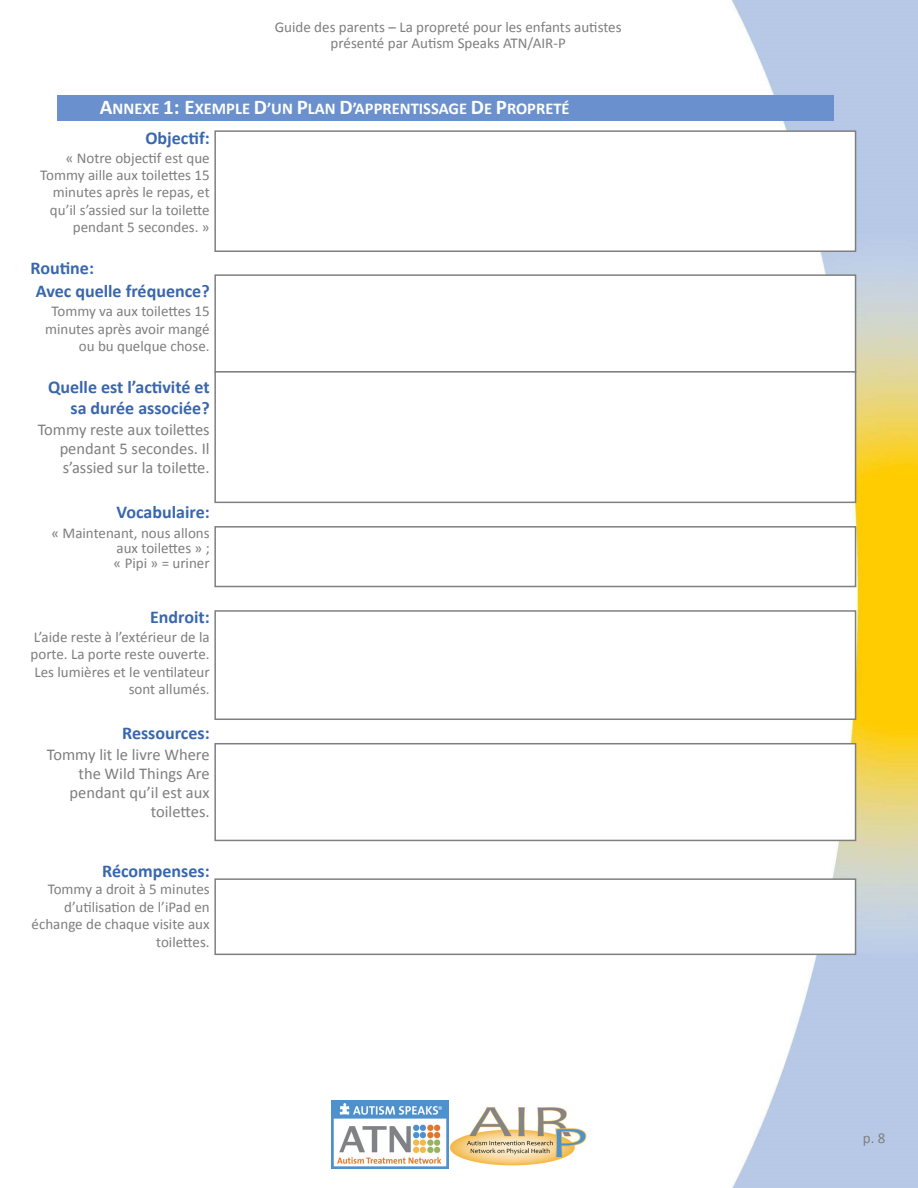
<style>
.page{position:relative;width:918px;height:1188px;background:#fff}
.page>*{position:absolute;margin:0;border:0;box-sizing:border-box;transform-origin:0 0}
.Paragraph_Style67{font:700 18px/21px "Calibri";color:#3967ad;text-align:right}
.Paragraph_Style64{font:700 18px "Calibri";color:#3967ad}
.Paragraph_Style74{font:700 18px "Calibri";color:#3967ad}
.Paragraph_Style70{font:700 18px "Calibri";color:#3967ad}
.Paragraph_Style78{font:700 18px "Calibri";color:#3967ad}
.Paragraph_Style59{font:700 18px "Calibri";color:#3967ad}
.Paragraph_Style63{font:700 18px "Calibri";color:#3967ad}
.Paragraph_Style78-2{font:16.5px/19px "Calibri";color:#7e7e7e;text-align:right}
.Paragraph_Style70-2{font:16.5px/19px "Calibri";color:#7e7e7e;text-align:justify}
.Paragraph_Style1{font:700 16.5px "Calibri";color:#fff}
.Paragraph_Style62{font:15px/17.4px "Calibri";color:#7e7e7e;text-align:center}
.Paragraph_Style76{font:15px/17.4px "Calibri";color:#7e7e7e;text-align:right}
.Paragraph_Style78-3{font:15px/17.4px "Calibri";color:#7e7e7e;text-align:right}
.Paragraph_Style65{font:15px/17.7px "Calibri";color:#7e7e7e;text-align:right}
.Paragraph_Style74-2{font:15px/15px "Calibri";color:#7e7e7e;text-align:justify}
.Paragraph_Style1-2{font:15px "Calibri";color:#7f7f7f}
.s1{font-size:21px}
</style>
<div class="page">
<img style="left:214px;top:0;width:704px;height:1188px">
<img style="left:449px;top:1100px;width:139px;height:67px">
<img style="left:331px;top:1100px;width:118px;height:69px">
<div style="left:57px;top:95px;width:777px;height:26px;background:#6a91cd"></div>
<div style="left:214px;top:130px;width:642px;height:122px;background:#fff;border:2px solid #7f7f7f"></div>
<div style="left:214px;top:274px;width:642px;height:99px;background:#fff;border:2px solid #7f7f7f"></div>
<div style="left:214px;top:371px;width:642px;height:132px;background:#fff;border:2px solid #7f7f7f"></div>
<div style="left:214px;top:526px;width:642px;height:61px;background:#fff;border:2px solid #7f7f7f"></div>
<div style="left:214px;top:610px;width:642px;height:110px;background:#fff;border:2px solid #7f7f7f"></div>
<div style="left:214px;top:743px;width:642px;height:98px;background:#fff;border:2px solid #7f7f7f"></div>
<div style="left:214px;top:878px;width:642px;height:77px;background:#fff;border:2px solid #7f7f7f"></div>
<p class="Paragraph_Style62" style="left:275px;top:19px;width:348px;line-height:16.5px">Guide des parents – La propreté pour les enfants autistes présenté par Autism Speaks ATN/AIR-P</p>
<p class="Paragraph_Style1" style="left:100px;top:98px;width:471px"><span class="s1">A</span>NNEXE <span class="s1">1: E</span>XEMPLE <span class="s1">D</span>’UN <span class="s1">P</span>LAN <span class="s1">D</span>’APPRENTISSAGE <span class="s1">D</span>E <span class="s1">P</span>ROPRETÉ</p>
<p class="Paragraph_Style59" style="left:145px;top:126px;width:66px">Objectif:</p>
<p class="Paragraph_Style62" style="left:40px;top:149px;width:171px;text-align:right">« Notre objectif est que<br>Tommy aille aux toilettes 15 minutes après le repas, et qu’il s’assied sur la toilette pendant 5 secondes. »</p>
<p class="Paragraph_Style63" style="left:31px;top:257px;width:65px">Routine:</p>
<p class="Paragraph_Style64" style="left:36px;top:279px;width:175px">Avec quelle fréquence?</p>
<p class="Paragraph_Style65" style="left:45px;top:302px;width:166px">Tommy va aux toilettes 15 minutes après avoir mangé ou bu quelque chose.</p>
<p class="Paragraph_Style67" style="left:48px;top:377px;width:163px">Quelle est l’activité et sa durée associée?</p>
<p class="Paragraph_Style70-2" style="left:60px;top:420px;width:152px;text-indent:-22px">Tommy reste aux toilettes pendant 5 secondes. Il s’assied sur la toilette.</p>
<p class="Paragraph_Style70" style="left:117px;top:501px;width:95px">Vocabulaire:</p>
<p class="Paragraph_Style74-2" style="left:114px;top:525px;width:98px;text-indent:-62px">« Maintenant, nous allons aux toilettes » ; « Pipi » = uriner</p>
<p class="Paragraph_Style74" style="left:150px;top:606px;width:61px">Endroit:</p>
<p class="Paragraph_Style76" style="left:31px;top:628px;width:181px">L’aide reste à l’extérieur de la porte. La porte reste ouverte.<br>Les lumières et le ventilateur sont allumés.</p>
<p class="Paragraph_Style74" style="left:122px;top:722px;width:89px">Ressources:</p>
<p class="Paragraph_Style78-2" style="left:47px;top:745px;width:164px">Tommy lit le livre Where the Wild Things Are pendant qu’il est aux toilettes.</p>
<p class="Paragraph_Style78" style="left:102px;top:859px;width:109px">Récompenses:</p>
<p class="Paragraph_Style78-3" style="left:32px;top:881px;width:180px">Tommy a droit à 5 minutes d’utilisation de l’iPad en échange de chaque visite aux toilettes.</p>
<p class="Paragraph_Style1-2" style="left:863px;top:1129px;width:24px">p. 8</p>
</div>
